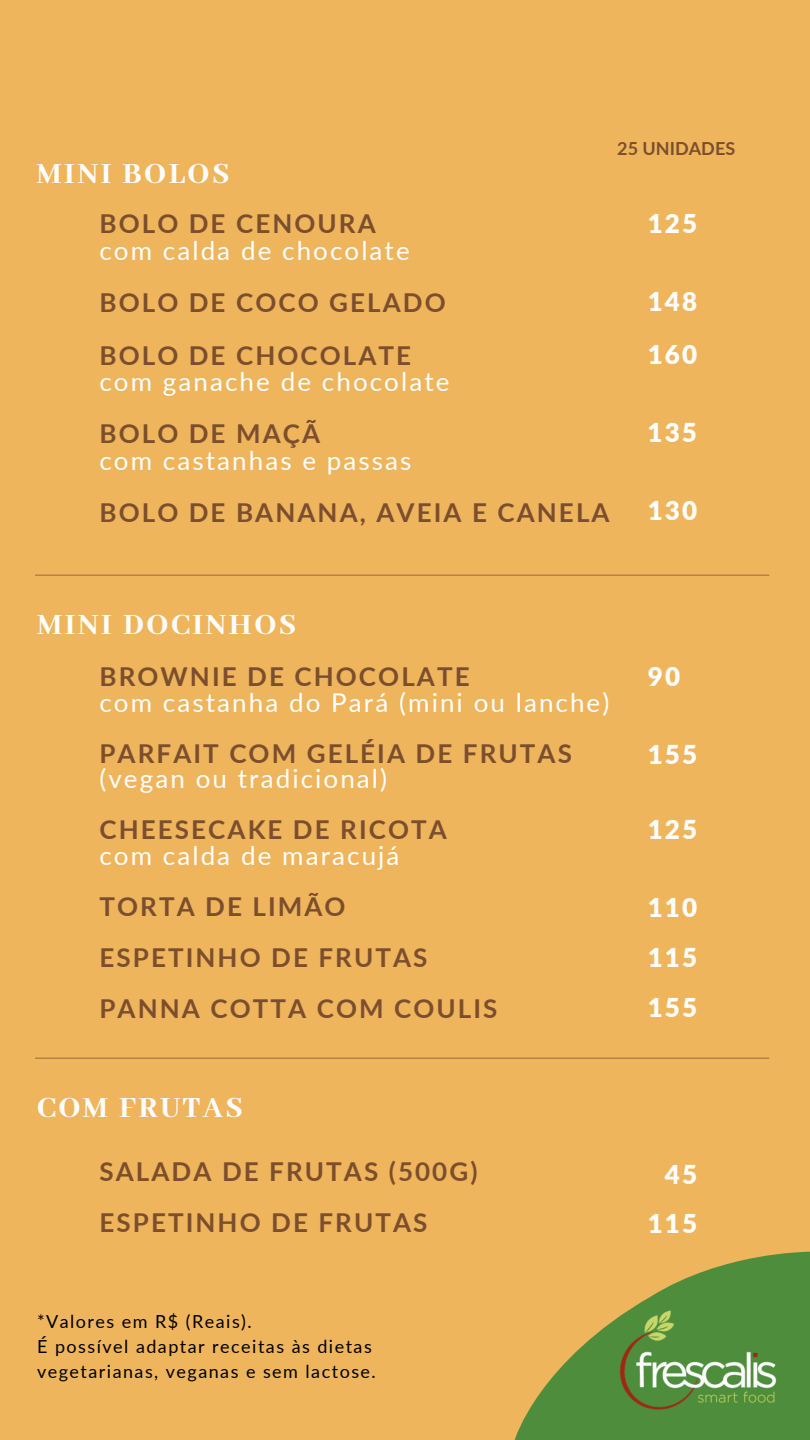
<style>
.page{position:relative;width:810px;height:1440px;background:#efb55d}
.page>*{position:absolute;margin:0;border:0;box-sizing:border-box;transform-origin:0 0}
.t1{font:800 32px "Abhaya Libre";letter-spacing:.08em;color:#fff}
.t2{font:700 26px/51px "Lato";letter-spacing:.08em;color:#7b4e2e}
.t3{font:26px "Lato";letter-spacing:.08em;color:#fff}
.t4{font:900 26px/52.6px "Lato";letter-spacing:.08em;color:#fff}
.t5{font:18px/24.8px "Lato";letter-spacing:.08em;color:#000}
.t6{font:700 18px "Lato";color:#7b4e2e}
</style>
<div class="page">
<hr style="left:35px;top:574px;width:734px;height:2px;background:#7b4e2e">
<hr style="left:35px;top:1057px;width:734px;height:2px;background:#7b4e2e">
<svg style="left:515px;top:1252px;width:295px;height:188px"></svg>
<img style="left:594px;top:1256px;width:207px;height:184px">
<p class="t1" style="left:37px;top:156px;width:194px">MINI BOLOS</p>
<p class="t2" style="left:99px;top:198px;width:278px">BOLO DE CENOURA</p>
<p class="t3" style="left:99px;top:234px;width:312px">com calda de chocolate</p>
<p class="t2" style="left:99px;top:276px;width:348px;line-height:52.5px">BOLO DE COCO GELADO<br>BOLO DE CHOCOLATE</p>
<p class="t3" style="left:99px;top:365px;width:351px">com ganache de chocolate</p>
<p class="t2" style="left:99px;top:408px;width:222px">BOLO DE MAÇÃ</p>
<p class="t3" style="left:99px;top:444px;width:314px">com castanhas e passas</p>
<p class="t2" style="left:99px;top:487px;width:512px">BOLO DE BANANA, AVEIA E CANELA</p>
<p class="t6" style="left:617px;top:137px;width:119px">25 UNIDADES</p>
<p class="t4" style="left:648px;top:197px;width:51px">125</p>
<p class="t4" style="left:648px;top:275px;width:51px">148<br>160</p>
<p class="t4" style="left:648px;top:406px;width:51px">135</p>
<p class="t4" style="left:648px;top:484px;width:51px">130</p>
<p class="t1" style="left:37px;top:607px;width:261px">MINI DOCINHOS</p>
<p class="t2" style="left:99px;top:651px;width:372px">BROWNIE DE CHOCOLATE</p>
<p class="t3" style="left:99px;top:686px;width:511px">com castanha do Pará (mini ou lanche)</p>
<p class="t2" style="left:99px;top:727px;width:474px">PARFAIT COM GELÉIA DE FRUTAS</p>
<p class="t3" style="left:99px;top:763px;width:289px">(vegan ou tradicional)</p>
<p class="t2" style="left:99px;top:804px;width:349px">CHEESECAKE DE RICOTA</p>
<p class="t3" style="left:99px;top:839px;width:302px">com calda de maracujá</p>
<p class="t2" style="left:99px;top:880px;width:400px">TORTA DE LIMÃO<br>ESPETINHO DE FRUTAS<br>PANNA COTTA COM COULIS</p>
<p class="t1" style="left:37px;top:1090px;width:207px">COM FRUTAS</p>
<p class="t2" style="left:99px;top:1146px;width:380px">SALADA DE FRUTAS (500G)<br>ESPETINHO DE FRUTAS</p>
<p class="t5" style="left:37px;top:1309px;width:340px">*Valores em R$ (Reais).<br>É possível adaptar receitas às dietas vegetarianas, veganas e sem lactose.</p>
<p class="t4" style="left:648px;top:650px;width:34px">90</p>
<p class="t4" style="left:648px;top:727px;width:51px">155</p>
<p class="t4" style="left:648px;top:803px;width:51px">125</p>
<p class="t4" style="left:648px;top:881px;width:51px;line-height:50.3px">110<br>115</p>
<p class="t4" style="left:648px;top:981px;width:51px">155</p>
<p class="t4" style="left:665px;top:1148px;width:34px">45</p>
<p class="t4" style="left:648px;top:1197px;width:51px">115</p>
</div>
